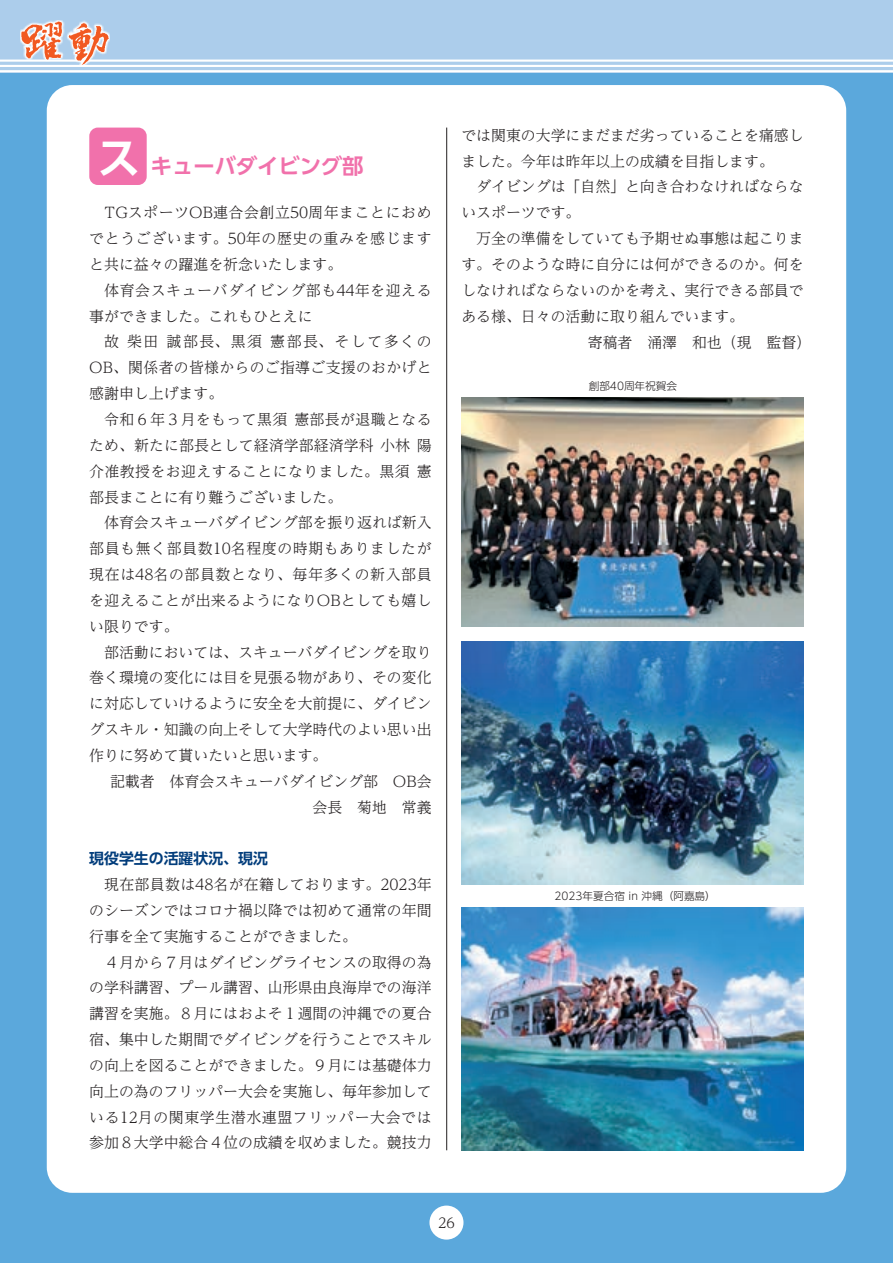
<style>
.page{position:relative;width:893px;height:1263px;background:#5ba8dc}
.page>*{position:absolute;margin:0;border:0;box-sizing:border-box;transform-origin:0 0}
.t1{font:700 21.3px "UD Shin Go Pro De";color:#f171ab}
.t2{font:300 14.85px/25.8px "UD Reimin Pro";color:#231f20;text-align:justify}
.t3{font:300 14.85px/25.8px "UD Reimin Pro";letter-spacing:.045em;color:#231f20}
.t4{font:700 14.85px "UD Shin Go Pro De";color:#013c7b}
.t5{font:300 13.8px "UD Reimin Pro";color:#231f20}
.t6{font:300 10.65px "UD Shin Go NT Pro";color:#231f20}
.s1{font-size:42.45px;color:#fff}
</style>
<div class="page">
<div style="left:0;top:0;width:893px;height:72px;background:#accdeb"></div>
<hr style="left:0;top:60px;width:893px;height:2px;background:#fff">
<hr style="left:0;top:65px;width:893px;height:2px;background:#fff">
<hr style="left:0;top:70px;width:893px;height:2px;background:#fff">
<svg style="left:20px;top:20px;width:90px;height:45px"></svg>
<img style="left:21px;top:21px;width:87px;height:44px">
<div style="left:47px;top:85px;width:799px;height:1108px;background:#fff;border-radius:26px"></div>
<div style="left:429px;top:1205px;width:34px;height:34px;background:#fff;border-radius:50%"></div>
<hr style="left:446px;top:128px;width:1px;height:1022px;background:#231f20">
<div style="left:89px;top:128px;width:58px;height:57px;background:#f171ab;border-radius:9px"></div>
<img style="left:461px;top:908px;width:343px;height:242px">
<img style="left:461px;top:642px;width:343px;height:242px">
<img style="left:461px;top:397px;width:343px;height:230px">
<h1 class="t1" style="left:98px;top:148px;width:267px"><span class="s1">ス</span>キューバダイビング部</h1>
<p class="t2" style="left:89px;top:199px;width:344px;text-indent:15px">TGスポーツOB連合会創立50周年まことにおめでとうございます。50年の歴史の重みを感じますと共に益々の躍進を祈念いたします。</p>
<p class="t3" style="left:89px;top:277px;width:344px;text-indent:15px">体育会スキューバダイビング部も44年を迎える事ができました。これもひとえに</p>
<p class="t2" style="left:89px;top:328px;width:344px;text-indent:15px">故柴田誠部長、黒須憲部長、そして多くのOB、関係者の皆様からのご指導ご支援のおかげと感謝申し上げます。</p>
<p class="t2" style="left:89px;top:406px;width:344px;text-indent:15px">令和６年３月をもって黒須憲部長が退職となるため、新たに部長として経済学部経済学科小林陽介准教授をお迎えすることになりました。黒須憲部長まことに有り難うございました。</p>
<p class="t2" style="left:89px;top:509px;width:344px;text-indent:15px">体育会スキューバダイビング部を振り返れば新入部員も無く部員数10名程度の時期もありましたが現在は48名の部員数となり、毎年多くの新入部員を迎えることが出来るようになりOBとしても嬉しい限りです。</p>
<p class="t2" style="left:89px;top:638px;width:344px;text-indent:15px">部活動においては、スキューバダイビングを取り巻く環境の変化には目を見張る物があり、その変化に対応していけるように安全を大前提に、ダイビングスキル・知識の向上そして大学時代のよい思い出作りに努めて貰いたいと思います。</p>
<p class="t2" style="left:313px;top:768px;width:135px;text-indent:-202px">記載者　体育会スキューバダイビング部　OB会　会長　菊地　常義</p>
<p class="t4" style="left:89px;top:846px;width:180px">現役学生の活躍状況、現況</p>
<p class="t2" style="left:89px;top:871px;width:344px;text-indent:15px">現在部員数は48名が在籍しております。2023年のシーズンではコロナ禍以降では初めて通常の年間行事を全て実施することができました。</p>
<p class="t2" style="left:89px;top:948px;width:344px;text-indent:15px">４月から７月はダイビングライセンスの取得の為の学科講習、プール講習、山形県由良海岸での海洋講習を実施。８月にはおよそ１週間の沖縄での夏合宿、集中した期間でダイビングを行うことでスキルの向上を図ることができました。９月には基礎体力向上の為のフリッパー大会を実施し、毎年参加している12月の関東学生潜水連盟フリッパー大会では参加８大学中総合４位の成績を収めました。競技力</p>
<p class="t2" style="left:461px;top:122px;width:344px">では関東の大学にまだまだ劣っていることを痛感しました。今年は昨年以上の成績を目指します。</p>
<p class="t2" style="left:461px;top:173px;width:344px;text-indent:15px">ダイビングは「自然」と向き合わなければならないスポーツです。</p>
<p class="t2" style="left:476px;top:225px;width:329px">万全の準備をしていても予期せぬ事態は起こりま</p>
<p class="t2" style="left:461px;top:251px;width:344px">す。そのような時に自分には何ができるのか。何を</p>
<p class="t2" style="left:461px;top:277px;width:344px">しなければならないのかを考え、実行できる部員で</p>
<p class="t2" style="left:461px;top:303px;width:284px">ある様、日々の活動に取り組んでいます。</p>
<p class="t2" style="left:588px;top:328px;width:225px">寄稿者　涌澤　和也（現　監督）</p>
<p class="t6" style="left:589px;top:377px;width:90px">創部40周年祝賀会</p>
<p class="t6" style="left:554px;top:887px;width:163px">2023年夏合宿 in 沖縄（阿嘉島）</p>
<p class="t5" style="left:438px;top:1212px;width:18px">26</p>
</div>
